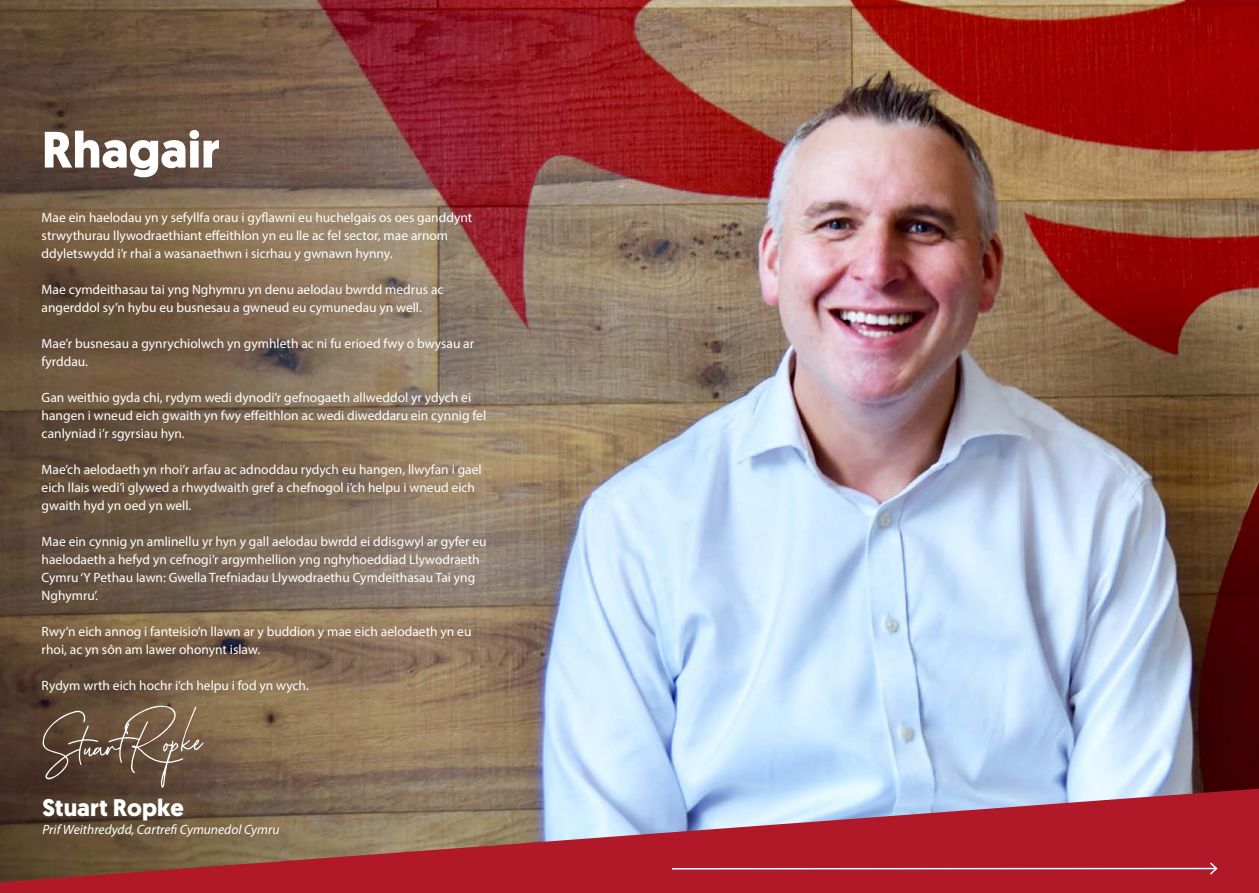
<style>
.page{position:relative;width:1259px;height:893px;background:#fff}
.page>*{position:absolute;margin:0;border:0;box-sizing:border-box;transform-origin:0 0}
.t1{font:700 51px "Geomanist";color:#fff}
.t2{font:700 24px "Geomanist";color:#fff}
.t3{font:13.5px/18px "Myriad Pro";color:#fff}
.t4{font:italic 13.5px "Myriad Pro";color:#fff}
</style>
<div class="page">
<img style="left:0;top:0;width:1259px;height:789px">
<svg style="left:0;top:789px;width:1259px;height:104px;background:#a04a50"></svg>
<svg style="left:42px;top:705px;width:162px;height:83px;background:#6d5746"></svg>
<hr style="left:672px;top:868px;width:544px;height:1px;background:#fff">
<svg style="left:1208px;top:861px;width:10px;height:15px"></svg>
<h1 class="t1" style="left:42px;top:116px;width:180px">Rhagair</h1>
<p class="t3" style="left:42px;top:208px;width:432px">Mae ein haelodau yn y sefyllfa orau i gyflawni eu huchelgais os oes ganddynt strwythurau llywodraethiant effeithlon yn eu lle ac fel sector, mae arnom ddyletswydd i’r rhai a wasanaethwn i sicrhau y gwnawn hynny.</p>
<p class="t3" style="left:42px;top:280px;width:403px">Mae cymdeithasau tai yng Nghymru yn denu aelodau bwrdd medrus ac angerddol sy’n hybu eu busnesau a gwneud eu cymunedau yn well.</p>
<p class="t3" style="left:42px;top:334px;width:434px">Mae’r busnesau a gynrychiolwch yn gymhleth ac ni fu erioed fwy o bwysau ar fyrddau.</p>
<p class="t3" style="left:42px;top:388px;width:446px">Gan weithio gyda chi, rydym wedi dynodi’r gefnogaeth allweddol yr ydych ei hangen i wneud eich gwaith yn fwy effeithlon ac wedi diweddaru ein cynnig fel canlyniad i’r sgyrsiau hyn.</p>
<p class="t3" style="left:42px;top:460px;width:441px">Mae’ch aelodaeth yn rhoi’r arfau ac adnoddau rydych eu hangen, llwyfan i gael eich llais wedi’i glywed a rhwydwaith gref a chefnogol i’ch helpu i wneud eich gwaith hyd yn oed yn well.</p>
<p class="t3" style="left:42px;top:532px;width:446px">Mae ein cynnig yn amlinellu yr hyn y gall aelodau bwrdd ei ddisgwyl ar gyfer eu haelodaeth a hefyd yn cefnogi’r argymhellion yng nghyhoeddiad Llywodraeth Cymru ‘Y Pethau Iawn: Gwella Trefniadau Llywodraethu Cymdeithasau Tai yng Nghymru’.</p>
<p class="t3" style="left:42px;top:622px;width:431px">Rwy’n eich annog i fanteisio’n llawn ar y buddion y mae eich aelodaeth yn eu rhoi, ac yn sôn am lawer ohonynt islaw.</p>
<p class="t3" style="left:42px;top:676px;width:269px">Rydym wrth eich hochr i’ch helpu i fod yn wych.</p>
<h2 class="t2" style="left:43px;top:791px;width:143px">Stuart Ropke</h2>
<p class="t4" style="left:43px;top:821px;width:238px">Prif Weithredydd, Cartrefi Cymunedol Cymru</p>
</div>
